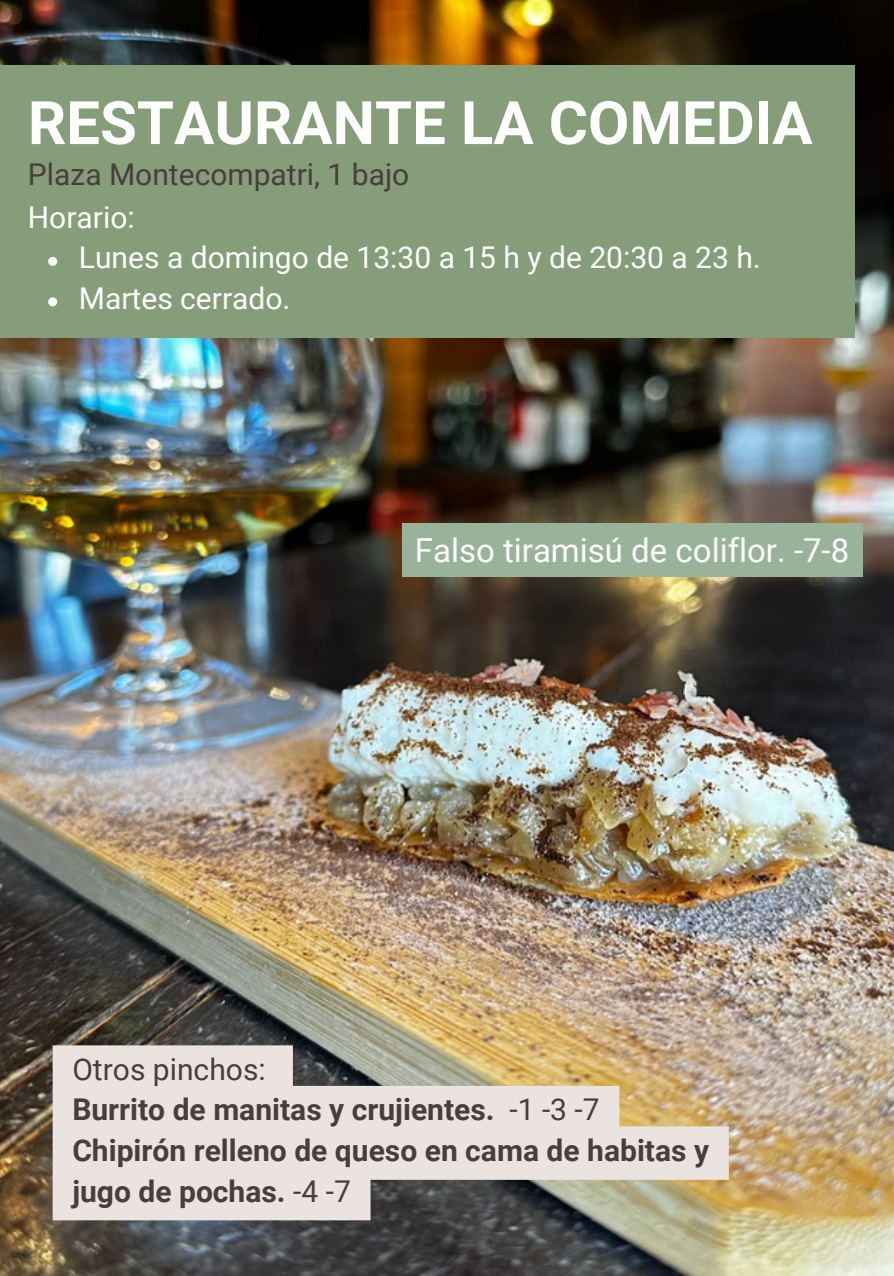
<style>
.page{position:relative;width:894px;height:1276px;background:#fff}
.page>*{position:absolute;margin:0;border:0;box-sizing:border-box;transform-origin:0 0}
.t1{font:700 60px "Roboto";color:#fff}
.t2{font:33px "Roboto";color:#fff}
.t3{font:700 30px/40.5px "Roboto";color:#493e3c}
.t4{font:30px "Roboto";color:#fff}
.t5{font:30px "Roboto";color:#493e3c}
.s1{font-weight:400}
</style>
<div class="page">
<img style="left:0;top:0;width:893px;height:1276px">
<div style="left:0;top:65px;width:853px;height:273px;background:#869d7a"></div>
<div style="left:401px;top:523px;width:461px;height:54px;background:#99b29a"></div>
<svg style="left:48px;top:257px;width:9px;height:9px"></svg>
<svg style="left:48px;top:297px;width:9px;height:9px"></svg>
<svg style="left:53px;top:1045px;width:675px;height:175px;background:#d2c9bc"></svg>
<h1 class="t1" style="left:28px;top:88px;width:786px">RESTAURANTE LA COMEDIA</h1>
<p class="t5" style="left:28px;top:157px;width:383px">Plaza Montecompatri, 1 bajo</p>
<p class="t4" style="left:28px;top:200px;width:108px">Horario:</p>
<p class="t4" style="left:79px;top:240px;width:683px">Lunes a domingo de 13:30 a 15 h y de 20:30 a 23 h.</p>
<p class="t4" style="left:79px;top:281px;width:213px">Martes cerrado.</p>
<p class="t2" style="left:415px;top:531px;width:436px">Falso tiramisú de coliflor. -7-8</p>
<p class="t5" style="left:72px;top:1052px;width:195px">Otros pinchos:</p>
<p class="t3" style="left:72px;top:1090px;width:528px">Burrito de manitas y crujientes. <span class="s1">-1 -3 -7</span></p>
<p class="t3" style="left:72px;top:1130px;width:638px">Chipirón relleno de queso en cama de habitas y jugo de pochas. <span class="s1">-4 -7</span></p>
</div>
